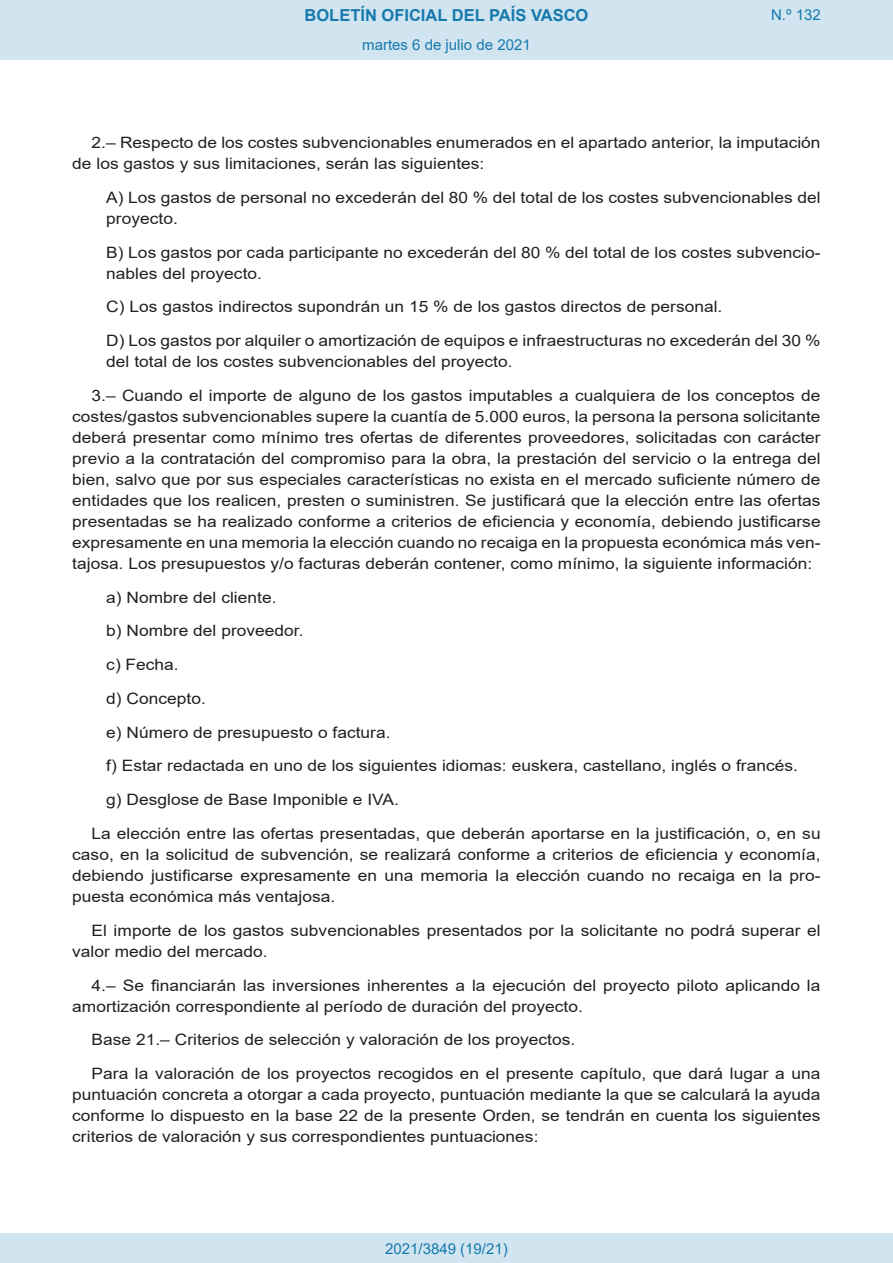
<style>
.page{position:relative;width:893px;height:1263px;background:#fff}
.page>*{position:absolute;margin:0;border:0;box-sizing:border-box;transform-origin:0 0}
.t1{font:700 16.5px "Arial";color:#1879ad}
.BOPVDetalle{font:15.6px/21px "Arial";color:#231f20;scale:1.11 1}
.BOPVDetalle1{font:15.6px/21px "Arial";color:#231f20;scale:1.11 1}
.Paginacion_Centro{font:15px "Arial";color:#1879ad}
</style>
<div class="page">
<div style="left:0;top:0;width:893px;height:60px;background:#d0e5f0"></div>
<div style="left:0;top:1233px;width:893px;height:30px;background:#d0e5f0"></div>
<p class="t1" style="left:305px;top:3px;width:285px">BOLETÍN OFICIAL DEL PAÍS VASCO</p>
<p class="Paginacion_Centro" style="left:362px;top:35px;width:170px">martes 6 de julio de 2021</p>
<p class="Paginacion_Centro" style="left:771px;top:5px;width:51px">N.º 132</p>
<p class="BOPVDetalle" style="left:72px;top:132px;width:676px;text-indent:19px">2.– Respecto de los costes subvencionables enumerados en el apartado anterior, la imputación de los gastos y sus limitaciones, serán las siguientes:</p>
<p class="BOPVDetalle1" style="left:106px;top:187px;width:645px">A) Los gastos de personal no excederán del 80 % del total de los costes subvencionables del proyecto.</p>
<p class="BOPVDetalle1" style="left:106px;top:242px;width:645px">B) Los gastos por cada participante no excederán del 80 % del total de los costes subvencio&shy;nables del proyecto.</p>
<p class="BOPVDetalle1" style="left:106px;top:296px;width:557px">C) Los gastos indirectos supondrán un 15 % de los gastos directos de personal.</p>
<p class="BOPVDetalle1" style="left:106px;top:330px;width:645px">D) Los gastos por alquiler o amortización de equipos e infraestructuras no excederán del 30 % del total de los costes subvencionables del proyecto.</p>
<p class="BOPVDetalle" style="left:72px;top:385px;width:676px;text-align:justify;text-indent:19px">3.– Cuando el importe de alguno de los gastos imputables a cualquiera de los conceptos de costes/gastos subvencionables supere la cuantía de 5.000 euros, la persona la persona solicitante deberá presentar como mínimo tres ofertas de diferentes proveedores, solicitadas con carácter previo a la contratación del compromiso para la obra, la prestación del servicio o la entrega del bien, salvo que por sus especiales características no exista en el mercado suficiente número de entidades que los realicen, presten o suministren. Se justificará que la elección entre las ofertas presentadas se ha realizado conforme a criterios de eficiencia y economía, debiendo justificarse expresamente en una memoria la elección cuando no recaiga en la propuesta económica más ven&shy;tajosa. Los presupuestos y/o facturas deberán contener, como mínimo, la siguiente información:</p>
<p class="BOPVDetalle1" style="left:106px;top:587px;width:155px">a) Nombre del cliente.</p>
<p class="BOPVDetalle1" style="left:106px;top:620px;width:179px">b) Nombre del proveedor.</p>
<p class="BOPVDetalle1" style="left:106px;top:654px;width:67px">c) Fecha.</p>
<p class="BOPVDetalle1" style="left:106px;top:688px;width:91px">d) Concepto.</p>
<p class="BOPVDetalle1" style="left:106px;top:722px;width:258px">e) Número de presupuesto o factura.</p>
<p class="BOPVDetalle1" style="left:106px;top:755px;width:625px">f) Estar redactada en uno de los siguientes idiomas: euskera, castellano, inglés o francés.</p>
<p class="BOPVDetalle1" style="left:106px;top:789px;width:265px">g) Desglose de Base Imponible e IVA.</p>
<p class="BOPVDetalle" style="left:72px;top:823px;width:676px;text-align:justify;text-indent:19px">La elección entre las ofertas presentadas, que deberán aportarse en la justificación, o, en su caso, en la solicitud de subvención, se realizará conforme a criterios de eficiencia y economía, debiendo justificarse expresamente en una memoria la elección cuando no recaiga en la pro&shy;puesta económica más ventajosa.</p>
<p class="BOPVDetalle" style="left:72px;top:920px;width:676px;text-indent:19px">El importe de los gastos subvencionables presentados por la solicitante no podrá superar el valor medio del mercado.</p>
<p class="BOPVDetalle" style="left:72px;top:974px;width:675px;text-indent:19px">4.– Se financiarán las inversiones inherentes a la ejecución del proyecto piloto aplicando la amortización correspondiente al período de duración del proyecto.</p>
<p class="BOPVDetalle" style="left:92px;top:1029px;width:437px">Base 21.– Criterios de selección y valoración de los proyectos.</p>
<p class="BOPVDetalle" style="left:72px;top:1063px;width:676px;text-align:justify;text-indent:19px">Para la valoración de los proyectos recogidos en el presente capítulo, que dará lugar a una puntuación concreta a otorgar a cada proyecto, puntuación mediante la que se calculará la ayuda conforme lo dispuesto en la base 22 de la presente Orden, se tendrán en cuenta los siguientes criterios de valoración y sus correspondientes puntuaciones:</p>
<p class="Paginacion_Centro" style="left:385px;top:1238px;width:124px">2021/3849 (19/21)</p>
</div>
